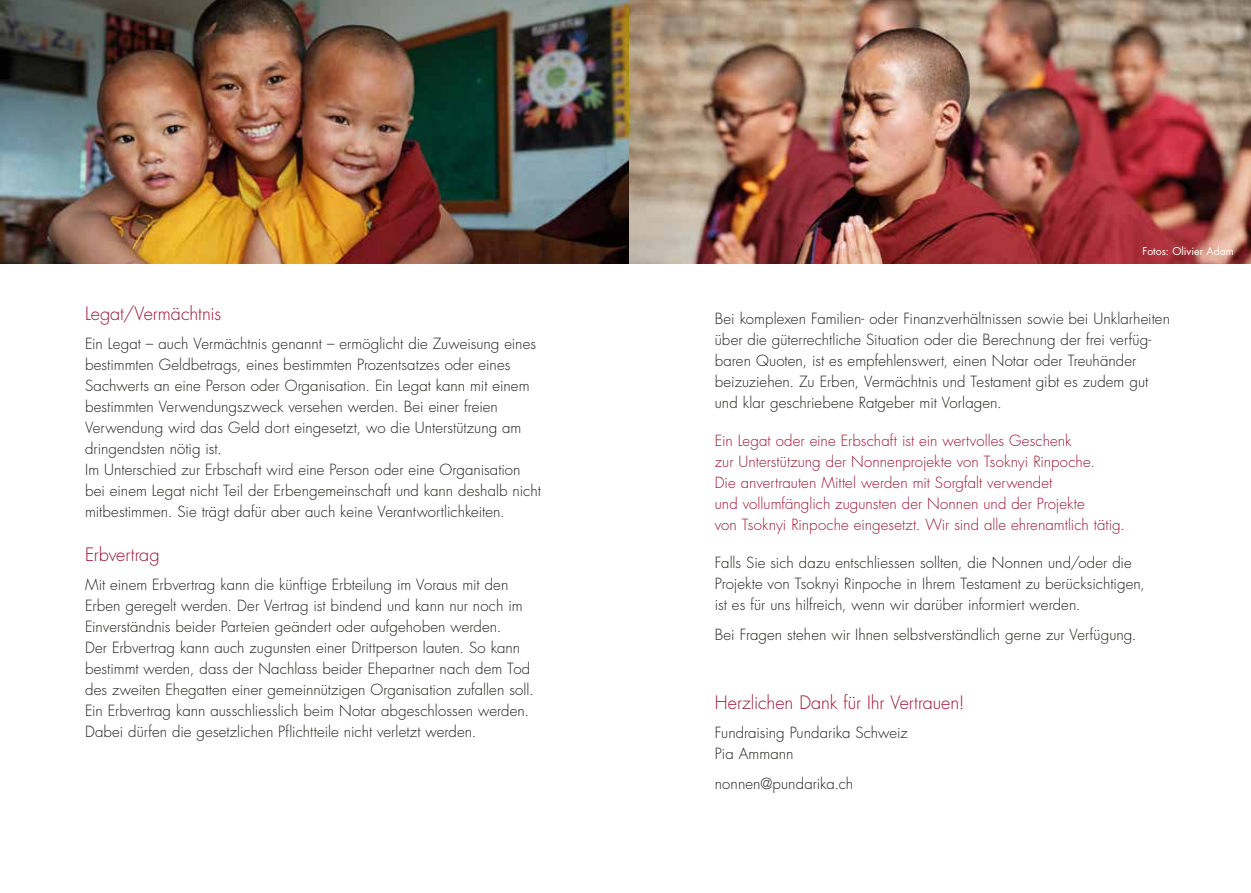
<style>
.page{position:relative;width:1251px;height:893px;background:#fff}
.page>*{position:absolute;margin:0;border:0;box-sizing:border-box;transform-origin:0 0}
.t1{font:300 18px "Futura";color:#9a1432}
.t2{font:300 15px/21px "Futura";letter-spacing:.005em;color:#1d1d1b}
.t3{font:300 15px/21px "Futura";letter-spacing:.005em;color:#9a1432}
.t4{font:10.5px "Futura";color:#fff}
</style>
<div class="page">
<img style="left:0;top:0;width:1250px;height:264px">
<p class="t1" style="left:85px;top:302px;width:137px">Legat/Vermächtnis</p>
<p class="t2" style="left:85px;top:334px;width:457px">Ein Legat – auch Vermächtnis genannt – ermöglicht die Zuweisung eines bestimmten Geldbetrags, eines bestimmten Prozentsatzes oder eines Sachwerts an eine Person oder Organisation. Ein Legat kann mit einem bestimmten Verwendungszweck versehen werden. Bei einer freien Verwendung wird das Geld dort eingesetzt, wo die Unterstützung am dringendsten nötig ist.<br>Im Unterschied zur Erbschaft wird eine Person oder eine Organisation bei einem Legat nicht Teil der Erbengemeinschaft und kann deshalb nicht mitbestimmen. Sie trägt dafür aber auch keine Verantwortlichkeiten.</p>
<p class="t1" style="left:85px;top:543px;width:76px">Erbvertrag</p>
<p class="t2" style="left:85px;top:575px;width:450px">Mit einem Erbvertrag kann die künftige Erbteilung im Voraus mit den Erben geregelt werden. Der Vertrag ist bindend und kann nur noch im Einverständnis beider Parteien geändert oder aufgehoben werden.<br>Der Erbvertrag kann auch zugunsten einer Drittperson lauten. So kann bestimmt werden, dass der Nachlass beider Ehepartner nach dem Tod des zweiten Ehegatten einer gemeinnützigen Organisation zufallen soll.<br>Ein Erbvertrag kann ausschliesslich beim Notar abgeschlossen werden.<br>Dabei dürfen die gesetzlichen Pflichtteile nicht verletzt werden.</p>
<p class="t4" style="left:1142px;top:245px;width:93px">Fotos: Olivier Adam</p>
<p class="t2" style="left:714px;top:308px;width:456px">Bei komplexen Familien- oder Finanzverhältnissen sowie bei Unklarheiten über die güterrechtliche Situation oder die Berechnung der frei verfüg&shy;baren Quoten, ist es empfehlenswert, einen Notar oder Treuhänder beizuziehen. Zu Erben, Vermächtnis und Testament gibt es zudem gut und klar geschriebene Ratgeber mit Vorlagen.</p>
<p class="t3" style="left:714px;top:430px;width:411px">Ein Legat oder eine Erbschaft ist ein wertvolles Geschenk<br>zur Unterstützung der Nonnenprojekte von Tsoknyi Rinpoche.<br>Die anvertrauten Mittel werden mit Sorgfalt verwendet<br>und vollumfänglich zugunsten der Nonnen und der Projekte<br>von Tsoknyi Rinpoche eingesetzt. Wir sind alle ehrenamtlich tätig.</p>
<p class="t2" style="left:714px;top:552px;width:431px">Falls Sie sich dazu entschliessen sollten, die Nonnen und/oder die<br>Projekte von Tsoknyi Rinpoche in Ihrem Testament zu berücksichtigen, ist es für uns hilfreich, wenn wir darüber informiert werden.</p>
<p class="t2" style="left:714px;top:624px;width:423px">Bei Fragen stehen wir Ihnen selbstverständlich gerne zur Verfügung.</p>
<p class="t1" style="left:714px;top:691px;width:251px">Herzlichen Dank für Ihr Vertrauen!</p>
<p class="t2" style="left:714px;top:722px;width:194px">Fundraising Pundarika Schweiz<br>Pia Ammann</p>
<p class="t2" style="left:714px;top:773px;width:140px">nonnen@pundarika.ch</p>
</div>
